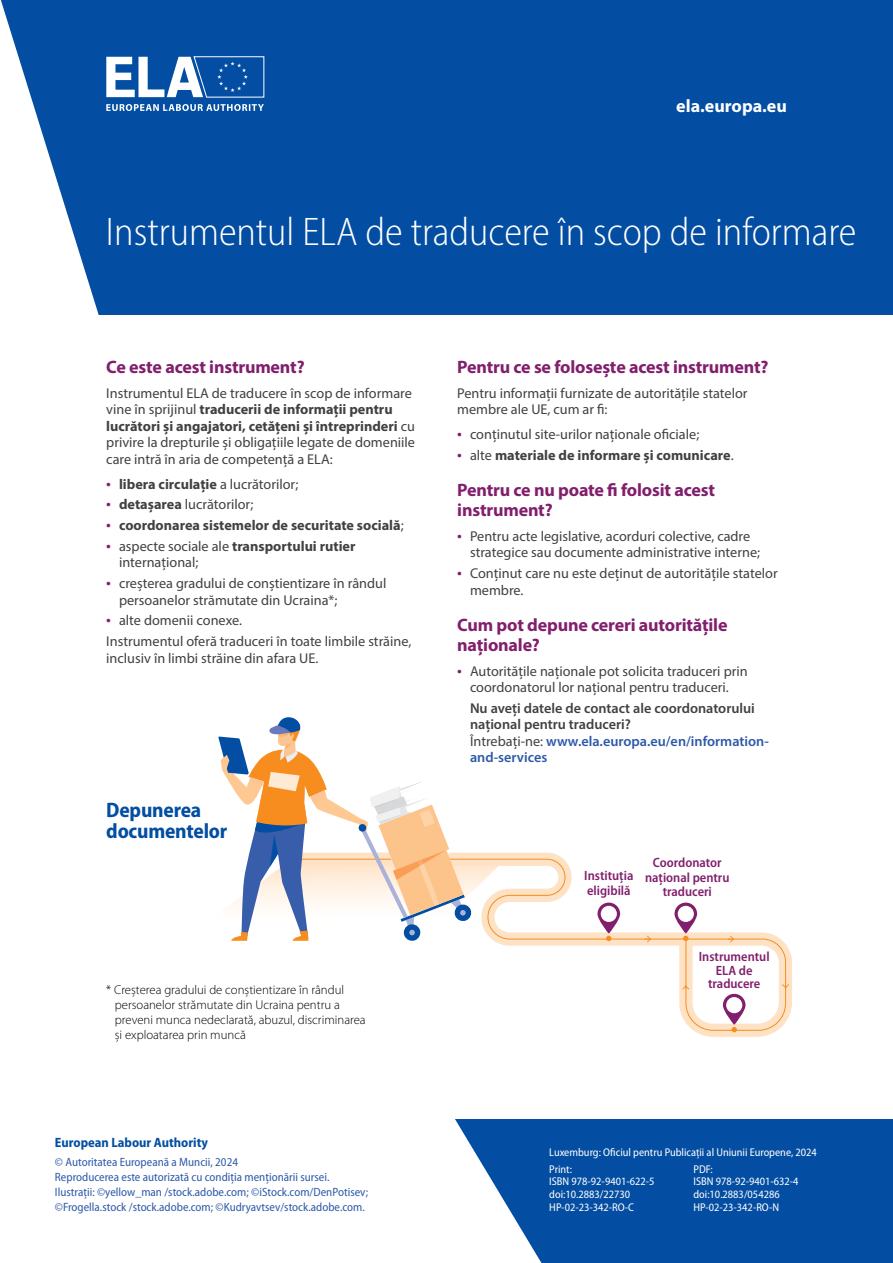
<style>
.page{position:relative;width:893px;height:1263px;background:#fff}
.page>*{position:absolute;margin:0;border:0;box-sizing:border-box;transform-origin:0 0}
.COVER_TITLE{font:300 semi-condensed 40.05px "Myriad Pro";color:#fff}
.H2_-_caption{font:700 semi-condensed 21px/21px "Myriad Pro";letter-spacing:-.01em;color:#034ea2}
.t1{font:700 18px/19.5px "Myriad Pro";letter-spacing:-.01em;color:#811f6d}
.Contact{font:700 18px "Myriad Pro";color:#fff}
.Text{font:14.25px/16.5px "Myriad Pro";color:#414042}
.Text-2{font:600 14.25px/16.5px "Myriad Pro";color:#414042}
.t2{font:700 14.25px "Myriad Pro";color:#414042}
.t3{font:600 semi-condensed 13.5px/14.2px "Myriad Pro";color:#811f6d;text-align:center}
.Contact-2{font:700 semi-condensed 13.5px "Myriad Pro";color:#034ea2}
.Text-3{font:300 12.75px/15px "Myriad Pro";color:#000}
.Address{font:semi-condensed 12px/15px "Myriad Pro";color:#2d59a9}
.t4{font:semi-condensed 11.25px/12.8px "Myriad Pro";color:#fff}
.s1{font-weight:700}
.s2{font-weight:400;font-size:17.1px;color:#811f6d}
.s3{font-weight:400}
.s4{font-size:17.1px;color:#811f6d}
.s5{color:#2d59a9}
</style>
<div class="page">
<div style="left:1px;top:0;width:892px;height:1263px;background:#034ea2"></div>
<div style="left:0;top:315px;width:893px;height:803px;background:#fff"></div>
<svg style="left:1px;top:1118px;width:540px;height:145px"></svg>
<svg style="left:505px;top:852px;width:287px;height:185px"></svg>
<svg style="left:505px;top:858px;width:281px;height:173px"></svg>
<svg style="left:597px;top:902px;width:23px;height:39px"></svg>
<svg style="left:674px;top:902px;width:23px;height:39px"></svg>
<svg style="left:723px;top:994px;width:22px;height:38px"></svg>
<svg style="left:645px;top:935px;width:6px;height:7px"></svg>
<svg style="left:728px;top:935px;width:6px;height:7px"></svg>
<svg style="left:782px;top:984px;width:7px;height:4px"></svg>
<svg style="left:682px;top:985px;width:7px;height:4px"></svg>
<svg style="left:218px;top:717px;width:287px;height:228px"></svg>
<svg style="left:106px;top:104px;width:158px;height:7px"></svg>
<svg style="left:106px;top:56px;width:158px;height:42px"></svg>
<p class="Contact" style="left:676px;top:95px;width:112px">ela.europa.eu</p>
<h1 class="COVER_TITLE" style="left:106px;top:208px;width:752px">Instrumentul ELA de traducere în scop de informare</h1>
<h2 class="t1" style="left:106px;top:356px;width:200px">Ce este acest instrument?</h2>
<p class="Text" style="left:106px;top:384px;width:310px">Instrumentul ELA de traducere în scop de informare vine în sprijinul <span class="s1">traducerii de informații pentru lucrători și angajatori, cetățeni și întreprinderi</span> cu privire la drepturile și obligațiile legate de domeniile care intră în aria de competență a ELA:</p>
<p class="t2" style="left:106px;top:475px;width:194px"><span class="s2">•</span> libera circulație <span class="s3">a lucrătorilor;</span></p>
<p class="Text" style="left:106px;top:496px;width:149px"><span class="s4">•</span> <span class="s1">detașarea</span> lucrătorilor;</p>
<p class="t2" style="left:106px;top:516px;width:299px"><span class="s2">•</span> coordonarea sistemelor de securitate socială<span class="s3">;</span></p>
<p class="Text" style="left:119px;top:538px;width:238px;text-indent:-13px"><span class="s4">•</span> aspecte sociale ale <span class="s1">transportului rutier </span>internațional;</p>
<p class="Text" style="left:119px;top:575px;width:269px;text-indent:-13px"><span class="s4">•</span> creșterea gradului de conștientizare în rândul persoanelor strămutate din Ucraina*;</p>
<p class="Text" style="left:106px;top:612px;width:137px"><span class="s4">•</span> alte domenii conexe.</p>
<p class="Text" style="left:106px;top:633px;width:306px">Instrumentul oferă traduceri în toate limbile străine, inclusiv în limbi străine din afara UE.</p>
<h2 class="H2_-_caption" style="left:106px;top:799px;width:123px">Depunerea documentelor</h2>
<p class="Text-3" style="left:115px;top:983px;width:252px;text-indent:-9px">* Creșterea gradului de conștientizare în rândul persoanelor strămutate din Ucraina pentru a preveni munca nedeclarată, abuzul, discriminarea și exploatarea prin muncă</p>
<p class="Contact-2" style="left:55px;top:1133px;width:155px">European Labour Authority</p>
<p class="Address" style="left:55px;top:1154px;width:185px">© Autoritatea Europeană a Muncii, 2024</p>
<p class="Address" style="left:55px;top:1169px;width:276px">Reproducerea este autorizată cu condiția menționării sursei.</p>
<p class="Address" style="left:55px;top:1184px;width:315px">Ilustrații: ©yellow_man /stock.adobe.com; ©iStock.com/DenPotisev; ©Frogella.stock /stock.adobe.com; ©Kudryavtsev/stock.adobe.com.</p>
<h2 class="t1" style="left:457px;top:356px;width:313px">Pentru ce se folosește acest instrument?</h2>
<p class="Text" style="left:457px;top:384px;width:292px">Pentru informații furnizate de autoritățile statelor membre ale UE, cum ar fi:</p>
<p class="Text" style="left:457px;top:426px;width:243px"><span class="s4">•</span> conținutul site-urilor naționale oficiale;</p>
<p class="t2" style="left:457px;top:446px;width:278px"><span class="s2">•</span> <span class="s3">alte</span> materiale de informare și comunicare<span class="s3">.</span></p>
<h2 class="t1" style="left:457px;top:480px;width:259px">Pentru ce nu poate fi folosit acest instrument?</h2>
<p class="Text" style="left:470px;top:528px;width:292px;text-indent:-13px"><span class="s4">•</span> Pentru acte legislative, acorduri colective, cadre strategice sau documente administrative interne;</p>
<p class="Text" style="left:470px;top:565px;width:309px;text-indent:-13px"><span class="s4">•</span> Conținut care nu este deținut de autoritățile statelor membre.</p>
<h2 class="t1" style="left:457px;top:615px;width:272px">Cum pot depune cereri autoritățile naționale?</h2>
<p class="Text" style="left:457px;top:662px;width:292px;text-align:center"><span class="s4">•</span> Autoritățile naționale pot solicita traduceri prin coordonatorul lor național pentru traduceri.</p>
<p class="Text-2" style="left:470px;top:699px;width:300px">Nu aveți datele de contact ale coordonatorului național pentru traduceri?<br><span class="s3">Întrebați-ne:</span> <span class="s5">www.ela.europa.eu/en/information&shy;and-services</span></p>
<p class="t3" style="left:584px;top:869px;width:51px;text-align:left">Instituția eligibilă</p>
<p class="t3" style="left:645px;top:856px;width:86px">Coordonator național pentru traduceri</p>
<p class="t3" style="left:699px;top:950px;width:72px;line-height:13.5px">Instrumentul<br>ELA de traducere</p>
<p class="t4" style="left:549px;top:1145px;width:269px">Luxemburg: Oficiul pentru Publicații al Uniunii Europene, 2024</p>
<p class="t4" style="left:549px;top:1162px;width:107px">Print:<br>ISBN 978-92-9401-622-5 doi:10.2883/22730</p>
<p class="t4" style="left:549px;top:1200px;width:86px">HP-02-23-342-RO-C</p>
<p class="t4" style="left:693px;top:1162px;width:107px">PDF:<br>ISBN 978-92-9401-632-4 doi:10.2883/054286</p>
<p class="t4" style="left:693px;top:1200px;width:87px">HP-02-23-342-RO-N</p>
</div>
